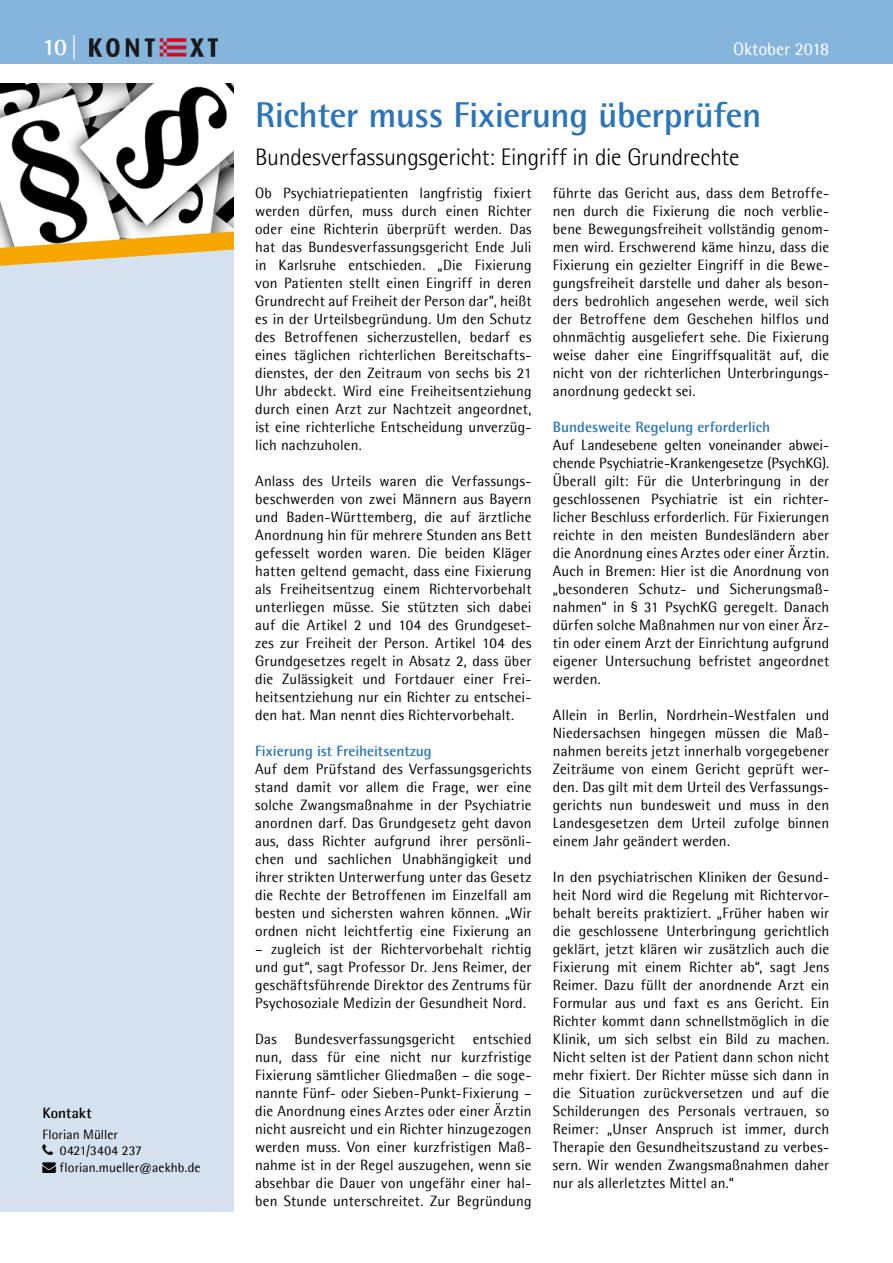
<style>
.page{position:relative;width:893px;height:1263px;background:#fff}
.page>*{position:absolute;margin:0;border:0;box-sizing:border-box;transform-origin:0 0}
.t1{font:700 36px "Agfa Rotis Semisans";letter-spacing:-.01em;color:#2a74b7}
.t2{font:300 24px "Agfa Rotis Semisans";letter-spacing:-.01em;color:#000}
.t3{font:700 24px "Agfa Rotis Semisans";color:#fff}
.t4{font:18px "Agfa Rotis Semisans";letter-spacing:-.005em;color:#fff}
.t5{font:15px/18px "Agfa Rotis Semisans";letter-spacing:.01em;color:#000;text-align:justify}
.t6{font:700 15px "Agfa Rotis Semisans";color:#2a74b7}
.t7{font:700 15px "Agfa Rotis Semisans";color:#000}
.t8{font:13.5px/16.5px "Agfa Rotis Semisans";letter-spacing:.005em;color:#000}
</style>
<div class="page">
<div style="left:0;top:85px;width:234px;height:1127px;background:#d4e1ee"></div>
<div style="left:0;top:0;width:893px;height:64px;background:#86b5dc"></div>
<img style="left:0;top:84px;width:234px;height:147px">
<svg style="left:0;top:231px;width:234px;height:35px"></svg>
<h2 class="t3" style="left:43px;top:32px;width:37px">10|</h2>
<p class="t4" style="left:733px;top:38px;width:98px">Oktober 2018</p>
<p class="t7" style="left:43px;top:1104px;width:51px">Kontakt</p>
<p class="t8" style="left:60px;top:1126px;width:84px;text-indent:-17px">Florian Müller<br>0421/3404 237</p>
<p class="t8" style="left:43px;top:1159px;width:160px">→ florian.mueller@aekhb.de</p>
<h1 class="t1" style="left:255px;top:93px;width:508px">Richter muss Fixierung überprüfen</h1>
<h2 class="t2" style="left:255px;top:144px;width:486px">Bundesverfassungsgericht: Eingriff in die Grundrechte</h2>
<p class="t5" style="left:255px;top:184px;width:278px">Ob Psychiatriepatienten langfristig fixiert werden dürfen, muss durch einen Richter oder eine Richterin überprüft werden. Das hat das Bundesverfassungsgericht Ende Juli in Karlsruhe entschieden. „Die Fixierung von Patienten stellt einen Eingriff in deren Grundrecht auf Freiheit der Person dar", heißt es in der Urteilsbegründung. Um den Schutz des Betroffenen sicherzustellen, bedarf es eines täglichen richterlichen Bereitschafts&shy;dienstes, der den Zeitraum von sechs bis 21<br>Uhr abdeckt. Wird eine Freiheitsentziehung durch einen Arzt zur Nachtzeit angeordnet, ist eine richterliche Entscheidung unverzüg&shy;lich nachzuholen.</p>
<p class="t5" style="left:255px;top:472px;width:278px">Anlass des Urteils waren die Verfassungs&shy;beschwerden von zwei Männern aus Bayern und Baden-Württemberg, die auf ärztliche Anordnung hin für mehrere Stunden ans Bett gefesselt worden waren. Die beiden Kläger hatten geltend gemacht, dass eine Fixierung als Freiheitsentzug einem Richtervorbehalt unterliegen müsse. Sie stützten sich dabei auf die Artikel 2 und 104 des Grundgeset&shy;zes zur Freiheit der Person. Artikel 104 des Grundgesetzes regelt in Absatz 2, dass über die Zulässigkeit und Fortdauer einer Frei&shy;heitsentziehung nur ein Richter zu entschei&shy;den hat. Man nennt dies Richtervorbehalt.</p>
<p class="t6" style="left:255px;top:742px;width:178px">Fixierung ist Freiheitsentzug</p>
<p class="t5" style="left:255px;top:760px;width:278px">Auf dem Prüfstand des Verfassungsgerichts stand damit vor allem die Frage, wer eine solche Zwangsmaßnahme in der Psychiatrie anordnen darf. Das Grundgesetz geht davon aus, dass Richter aufgrund ihrer persönli&shy;chen und sachlichen Unabhängigkeit und ihrer strikten Unterwerfung unter das Gesetz die Rechte der Betroffenen im Einzelfall am besten und sichersten wahren können. „Wir ordnen nicht leichtfertig eine Fixierung an</p>
<p class="t5" style="left:255px;top:940px;width:278px">– zugleich ist der Richtervorbehalt richtig und gut“, sagt Professor Dr. Jens Reimer, der geschäftsführende Direktor des Zentrums für Psychosoziale Medizin der Gesundheit Nord.</p>
<p class="t5" style="left:255px;top:1030px;width:278px">Das Bundesverfassungsgericht entschied nun, dass für eine nicht nur kurzfristige Fixierung sämtlicher Gliedmaßen – die soge&shy;nannte Fünf- oder Sieben-Punkt-Fixierung – die Anordnung eines Arztes oder einer Ärztin nicht ausreicht und ein Richter hinzugezogen werden muss. Von einer kurzfristigen Maß&shy;nahme ist in der Regel auszugehen, wenn sie absehbar die Dauer von ungefähr einer hal&shy;ben Stunde unterschreitet. Zur Begründung</p>
<p class="t5" style="left:553px;top:184px;width:278px">führte das Gericht aus, dass dem Betroffe&shy;nen durch die Fixierung die noch verblie&shy;bene Bewegungsfreiheit vollständig genom&shy;men wird. Erschwerend käme hinzu, dass die Fixierung ein gezielter Eingriff in die Bewe&shy;gungsfreiheit darstelle und daher als beson&shy;ders bedrohlich angesehen werde, weil sich der Betroffene dem Geschehen hilflos und ohnmächtig ausgeliefert sehe. Die Fixierung weise daher eine Eingriffsqualität auf, die nicht von der richterlichen Unterbringungs&shy;anordnung gedeckt sei.</p>
<p class="t6" style="left:553px;top:418px;width:219px">Bundesweite Regelung erforderlich</p>
<p class="t5" style="left:553px;top:436px;width:278px">Auf Landesebene gelten voneinander abwei&shy;chende Psychiatrie-Krankengesetze (PsychKG).<br>Überall gilt: Für die Unterbringung in der geschlossenen Psychiatrie ist ein richter&shy;licher Beschluss erforderlich. Für Fixierungen reichte in den meisten Bundesländern aber die Anordnung eines Arztes oder einer Ärztin.<br>Auch in Bremen: Hier ist die Anordnung von „besonderen Schutz- und Sicherungsmaß&shy;nahmen“ in § 31 PsychKG geregelt. Danach dürfen solche Maßnahmen nur von einer Ärz&shy;tin oder einem Arzt der Einrichtung aufgrund eigener Untersuchung befristet angeordnet werden.</p>
<p class="t5" style="left:553px;top:706px;width:278px">Allein in Berlin, Nordrhein-Westfalen und Niedersachsen hingegen müssen die Maß&shy;nahmen bereits jetzt innerhalb vorgegebener Zeiträume von einem Gericht geprüft wer&shy;den. Das gilt mit dem Urteil des Verfassungs&shy;gerichts nun bundesweit und muss in den Landesgesetzen dem Urteil zufolge binnen einem Jahr geändert werden.</p>
<p class="t5" style="left:553px;top:868px;width:278px">In den psychiatrischen Kliniken der Gesund&shy;heit Nord wird die Regelung mit Richtervor&shy;behalt bereits praktiziert. „Früher haben wir die geschlossene Unterbringung gerichtlich geklärt, jetzt klären wir zusätzlich auch die Fixierung mit einem Richter ab“, sagt Jens Reimer. Dazu füllt der anordnende Arzt ein Formular aus und faxt es ans Gericht. Ein Richter kommt dann schnellstmöglich in die Klinik, um sich selbst ein Bild zu machen.<br>Nicht selten ist der Patient dann schon nicht mehr fixiert. Der Richter müsse sich dann in die Situation zurückversetzen und auf die Schilderungen des Personals vertrauen, so Reimer: „Unser Anspruch ist immer, durch Therapie den Gesundheitszustand zu verbes&shy;sern. Wir wenden Zwangsmaßnahmen daher nur als allerletztes Mittel an.“</p>
</div>
